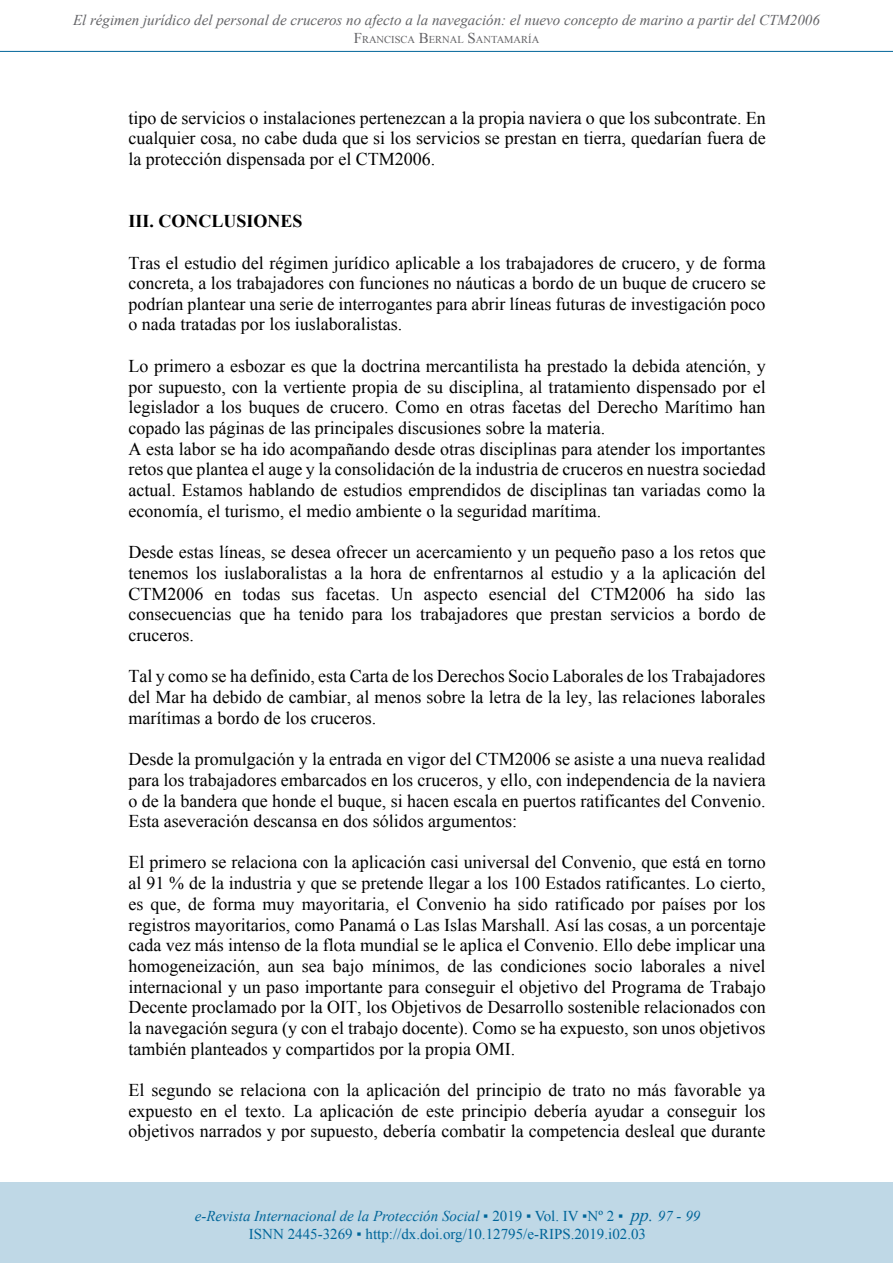
<style>
.page{position:relative;width:893px;height:1263px;background:#fff}
.page>*{position:absolute;margin:0;border:0;box-sizing:border-box;transform-origin:0 0}
.t1{font:18px/20.7px "Times New Roman";color:#000;text-align:justify}
.t2{font:700 18px "Times New Roman";color:#000}
.t3{font:15px/18px "Times New Roman";color:#006599;text-align:center}
.t4{font:italic 15px "Times New Roman";color:#636366}
.t5{font:10.5px "Times New Roman";color:#636366}
.s1{font-size:15px}
.s2{font-style:italic}
.s3{font-style:italic;font-size:18px}
</style>
<div class="page">
<div style="left:0;top:1182px;width:893px;height:81px;background:#bfd8e6"></div>
<hr style="left:0;top:51px;width:893px;height:1px;background:#006599">
<p class="t4" style="left:73px;top:10px;width:748px">El régimen jurídico del personal de cruceros no afecto a la navegación: el nuevo concepto de marino a partir del CTM2006</p>
<p class="t5" style="left:354px;top:33px;width:187px"><span class="s1">F</span>RANCISCA <span class="s1">B</span>ERNAL <span class="s1">S</span> ANTAMARÍA</p>
<p class="t1" style="left:128px;top:107px;width:639px">tipo de servicios o instalaciones pertenezcan a la propia naviera o que los subcontrate. En cualquier cosa, no cabe duda que si los servicios se prestan en tierra, quedarían fuera de la protección dispensada por el CTM2006.</p>
<p class="t2" style="left:128px;top:209px;width:175px">III. CONCLUSIONES</p>
<p class="t1" style="left:128px;top:252px;width:639px">Tras el estudio del régimen jurídico aplicable a los trabajadores de crucero, y de forma concreta, a los trabajadores con funciones no náuticas a bordo de un buque de crucero se podrían plantear una serie de interrogantes para abrir líneas futuras de investigación poco o nada tratadas por los iuslaboralistas.</p>
<p class="t1" style="left:128px;top:355px;width:639px;text-align:left">Lo primero a esbozar es que la doctrina mercantilista ha prestado la debida atención, y por supuesto, con la vertiente propia de su disciplina, al tratamiento dispensado por el legislador a los buques de crucero. Como en otras facetas del Derecho Marítimo han copado las páginas de las principales discusiones sobre la materia.<br>A esta labor se ha ido acompañando desde otras disciplinas para atender los importantes retos que plantea el auge y la consolidación de la industria de cruceros en nuestra sociedad actual. Estamos hablando de estudios emprendidos de disciplinas tan variadas como la economía, el turismo, el medio ambiente o la seguridad marítima.</p>
<p class="t1" style="left:128px;top:542px;width:639px">Desde estas líneas, se desea ofrecer un acercamiento y un pequeño paso a los retos que tenemos los iuslaboralistas a la hora de enfrentarnos al estudio y a la aplicación del CTM2006 en todas sus facetas. Un aspecto esencial del CTM2006 ha sido las consecuencias que ha tenido para los trabajadores que prestan servicios a bordo de cruceros.</p>
<p class="t1" style="left:128px;top:666px;width:639px">Tal y como se ha definido, esta Carta de los Derechos Socio Laborales de los Trabajadores del Mar ha debido de cambiar, al menos sobre la letra de la ley, las relaciones laborales marítimas a bordo de los cruceros.</p>
<p class="t1" style="left:128px;top:748px;width:639px">Desde la promulgación y la entrada en vigor del CTM2006 se asiste a una nueva realidad para los trabajadores embarcados en los cruceros, y ello, con independencia de la naviera o de la bandera que honde el buque, si hacen escala en puertos ratificantes del Convenio.<br>Esta aseveración descansa en dos sólidos argumentos:</p>
<p class="t1" style="left:128px;top:852px;width:639px">El primero se relaciona con la aplicación casi universal del Convenio, que está en torno al 91 % de la industria y que se pretende llegar a los 100 Estados ratificantes. Lo cierto, es que, de forma muy mayoritaria, el Convenio ha sido ratificado por países por los registros mayoritarios, como Panamá o Las Islas Marshall. Así las cosas, a un porcentaje cada vez más intenso de la flota mundial se le aplica el Convenio. Ello debe implicar una homogeneización, aun sea bajo mínimos, de las condiciones socio laborales a nivel internacional y un paso importante para conseguir el objetivo del Programa de Trabajo Decente proclamado por la OIT, los Objetivos de Desarrollo sostenible relacionados con la navegación segura (y con el trabajo docente). Como se ha expuesto, son unos objetivos también planteados y compartidos por la propia OMI.</p>
<p class="t1" style="left:128px;top:1079px;width:639px">El segundo se relaciona con la aplicación del principio de trato no más favorable ya expuesto en el texto. La aplicación de este principio debería ayudar a conseguir los objetivos narrados y por supuesto, debería combatir la competencia desleal que durante</p>
<p class="t3" style="left:195px;top:1206px;width:507px"><span class="s2">e-Revista Internacional de la Protección Social</span> ▪ 2019 ▪ Vol. IV ▪Nº 2 ▪ <span class="s3">pp.</span> <span class="s2">97 - 99<br></span>ISNN 2445-3269 ▪ http://dx.doi.org/10.12795/e-RIPS.2019.i02.03</p>
</div>
